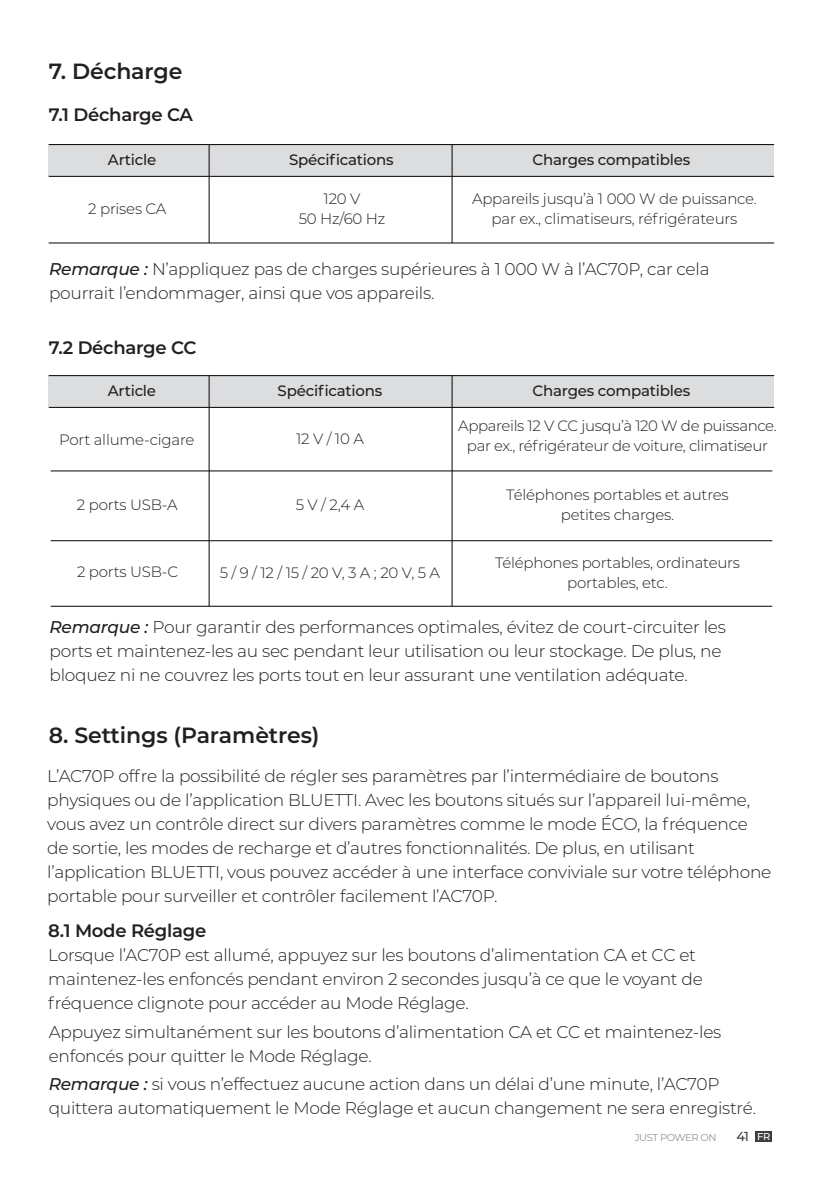
<style>
.page{position:relative;width:823px;height:1191px;background:#fff}
.page>*{position:absolute;margin:0;border:0;box-sizing:border-box;transform-origin:0 0}
.t1{font:600 22px "Montserrat";letter-spacing:-.005em;color:#231f20}
.t2{font:600 18px "Montserrat";letter-spacing:-.015em;color:#231f20}
.t3{font:300 17px/24px "Montserrat";letter-spacing:-.015em;color:#231f20}
.t4{font:300 15px/20px "Montserrat";letter-spacing:-.015em;color:#231f20;text-align:center}
.t5{font:500 15px "Montserrat";letter-spacing:-.015em;color:#231f20}
.t6{font:500 13px "Montserrat";color:#3e3e3f}
.t7{font:10px "Montserrat";letter-spacing:-.04em;color:#939598}
.s1{font-weight:500;font-style:italic}
.s2{font-size:10px;color:#fff}
</style>
<div class="page">
<div style="left:49px;top:145px;width:724px;height:31px;background:#dcdddf"></div>
<hr style="left:49px;top:176px;width:724px;height:1px;background:#030303">
<hr style="left:49px;top:144px;width:724px;height:1px;background:#030303">
<hr style="left:209px;top:145px;width:1px;height:98px;background:#030303">
<hr style="left:451px;top:145px;width:1px;height:98px;background:#030303">
<div style="left:49px;top:375px;width:724px;height:32px;background:#dcdddf"></div>
<hr style="left:51px;top:540px;width:720px;height:1px;background:#030303">
<hr style="left:51px;top:470px;width:720px;height:1px;background:#030303">
<hr style="left:49px;top:407px;width:724px;height:1px;background:#030303">
<hr style="left:49px;top:375px;width:724px;height:1px;background:#030303">
<hr style="left:209px;top:375px;width:1px;height:231px;background:#030303">
<hr style="left:451px;top:375px;width:1px;height:231px;background:#030303">
<hr style="left:49px;top:242px;width:724px;height:1px;background:#030303">
<hr style="left:51px;top:606px;width:720px;height:1px;background:#030303">
<div style="left:754px;top:1131px;width:17px;height:10px;background:#3e3e3f"></div>
<p class="t1" style="left:49px;top:56px;width:135px">7. Décharge</p>
<p class="t2" style="left:49px;top:102px;width:146px">7.1 Décharge CA</p>
<p class="t5" style="left:108px;top:150px;width:50px">Article</p>
<p class="t5" style="left:289px;top:150px;width:106px">Spécifications</p>
<p class="t5" style="left:532px;top:150px;width:159px">Charges compatibles</p>
<p class="t4" style="left:88px;top:198px;width:80px">2 prises CA</p>
<p class="t4" style="left:298px;top:188px;width:88px">120 V<br>50 Hz/60 Hz</p>
<p class="t4" style="left:471px;top:188px;width:286px">Appareils jusqu’à 1 000 W de puissance. par ex., climatiseurs, réfrigérateurs</p>
<p class="t3" style="left:49px;top:256px;width:661px"><span class="s1">Remarque :</span> N’appliquez pas de charges supérieures à 1 000 W à l’AC70P, car cela pourrait l’endommager, ainsi que vos appareils.</p>
<p class="t2" style="left:49px;top:335px;width:149px">7.2 Décharge CC</p>
<p class="t5" style="left:108px;top:380px;width:50px">Article</p>
<p class="t5" style="left:277px;top:380px;width:106px">Spécifications</p>
<p class="t5" style="left:532px;top:380px;width:159px">Charges compatibles</p>
<p class="t4" style="left:59px;top:429px;width:137px">Port allume-cigare</p>
<p class="t4" style="left:296px;top:428px;width:69px">12 V / 10 A</p>
<p class="t4" style="left:77px;top:494px;width:102px">2 ports USB-A</p>
<p class="t4" style="left:295px;top:494px;width:70px">5 V / 2,4 A</p>
<p class="t4" style="left:458px;top:415px;width:320px">Appareils 12 V CC jusqu’à 120 W de puissance. par ex., réfrigérateur de voiture, climatiseur</p>
<p class="t4" style="left:506px;top:484px;width:224px">Téléphones portables et autres petites charges.</p>
<p class="t4" style="left:77px;top:561px;width:103px">2 ports USB-C</p>
<p class="t4" style="left:220px;top:562px;width:222px">5 / 9 / 12 / 15 / 20 V, 3 A ; 20 V, 5 A</p>
<p class="t4" style="left:494px;top:552px;width:246px">Téléphones portables, ordinateurs portables, etc.</p>
<p class="t3" style="left:49px;top:615px;width:677px"><span class="s1">Remarque :</span> Pour garantir des performances optimales, évitez de court-circuiter les ports et maintenez-les au sec pendant leur utilisation ou leur stockage. De plus, ne bloquez ni ne couvrez les ports tout en leur assurant une ventilation adéquate.</p>
<p class="t1" style="left:49px;top:719px;width:272px">8. Settings (Paramètres)</p>
<p class="t3" style="left:47px;top:763px;width:725px">L’AC70P offre la possibilité de régler ses paramètres par l’intermédiaire de boutons physiques ou de l’application BLUETTI. Avec les boutons situés sur l’appareil lui-même, vous avez un contrôle direct sur divers paramètres comme le mode ÉCO, la fréquence de sortie, les modes de recharge et d’autres fonctionnalités. De plus, en utilisant l’application BLUETTI, vous pouvez accéder à une interface conviviale sur votre téléphone portable pour surveiller et contrôler facilement l’AC70P.</p>
<p class="t2" style="left:48px;top:917px;width:159px">8.1 Mode Réglage</p>
<p class="t3" style="left:48px;top:942px;width:656px">Lorsque l’AC70P est allumé, appuyez sur les boutons d’alimentation CA et CC et maintenez-les enfoncés pendant environ 2 secondes jusqu’à ce que le voyant de fréquence clignote pour accéder au Mode Réglage.</p>
<p class="t3" style="left:49px;top:1019px;width:673px">Appuyez simultanément sur les boutons d’alimentation CA et CC et maintenez-les enfoncés pour quitter le Mode Réglage.</p>
<p class="t3" style="left:49px;top:1071px;width:708px"><span class="s1">Remarque :</span> si vous n’effectuez aucune action dans un délai d’une minute, l’AC70P quittera automatiquement le Mode Réglage et aucun changement ne sera enregistré.</p>
<p class="t7" style="left:634px;top:1130px;width:83px">JUST POWER ON</p>
<p class="t6" style="left:736px;top:1127px;width:36px">41 <span class="s2">FR</span></p>
</div>
